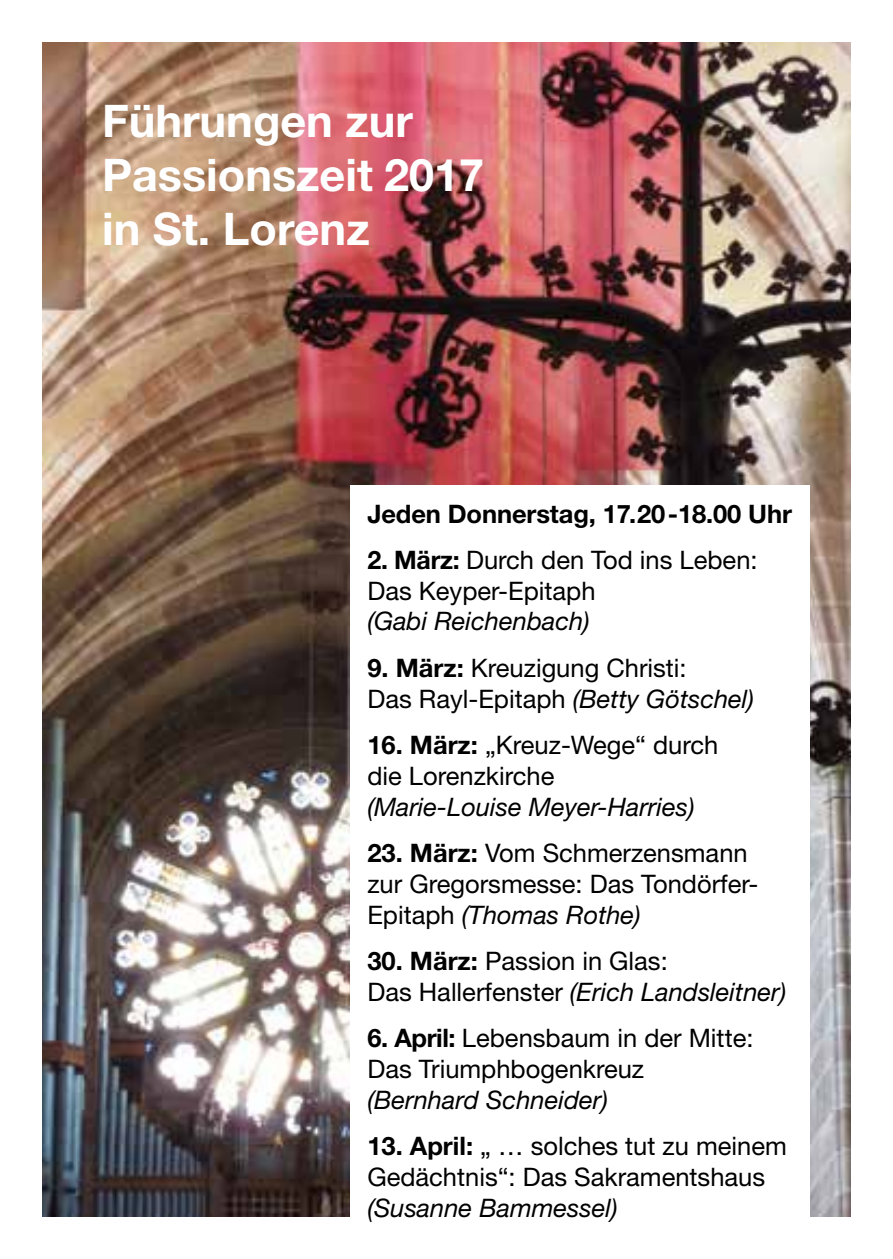
<style>
.page{position:relative;width:893px;height:1259px;background:#fff}
.page>*{position:absolute;margin:0;border:0;box-sizing:border-box;transform-origin:0 0}
.t1{font:700 45px/54px "Helvetica Neue LT";color:#fff}
.t2{font:25.5px/30.6px "Helvetica Neue LT";color:#000}
.t3{font:italic 25.5px "Helvetica Neue LT";color:#000}
.t4{font:700 25.5px "Helvetica Neue LT";letter-spacing:-.005em;color:#000}
.s1{font-weight:700}
.s2{font-style:italic}
</style>
<div class="page">
<img style="left:43px;top:43px;width:807px;height:1173px">
<div style="left:350px;top:485px;width:460px;height:757px;background:#fff"></div>
<h1 class="t1" style="left:102px;top:93px;width:384px">Führungen zur<br>Passionszeit 2017 in St. Lorenz</h1>
<p class="t4" style="left:367px;top:498px;width:426px">Jeden Donnerstag, 17.20-18.00 Uhr</p>
<p class="t2" style="left:367px;top:544px;width:392px"><span class="s1">2. März:</span> Durch den Tod ins Leben:<br>Das Keyper-Epitaph</p>
<p class="t3" style="left:367px;top:606px;width:224px">(Gabi Reichenbach)</p>
<p class="t2" style="left:367px;top:652px;width:388px"><span class="s1">9. März:</span> Kreuzigung Christi:<br>Das Rayl-Epitaph <span class="s2">(Betty Götschel)</span></p>
<p class="t2" style="left:367px;top:729px;width:352px"><span class="s1">16. März:</span> „Kreuz-Wege“ durch die Lorenzkirche</p>
<p class="t3" style="left:367px;top:791px;width:329px">(Marie-Louise Meyer-Harries)</p>
<p class="t2" style="left:367px;top:837px;width:393px"><span class="s1">23. März:</span> Vom Schmerzensmann zur Gregorsmesse: Das Tondörfer-<br>Epitaph <span class="s2">(Thomas Rothe)</span></p>
<p class="t2" style="left:367px;top:945px;width:420px"><span class="s1">30. März:</span> Passion in Glas:<br>Das Hallerfenster <span class="s2">(Erich Landsleitner)</span></p>
<p class="t2" style="left:367px;top:1022px;width:388px"><span class="s1">6. April:</span> Lebensbaum in der Mitte:<br>Das Triumphbogenkreuz</p>
<p class="t3" style="left:367px;top:1084px;width:242px">(Bernhard Schneider)</p>
<p class="t2" style="left:367px;top:1130px;width:421px"><span class="s1">13. April:</span> „ … solches tut zu meinem<br>Gedächtnis“: Das Sakramentshaus</p>
<p class="t3" style="left:367px;top:1192px;width:252px">(Susanne Bammessel)</p>
</div>
